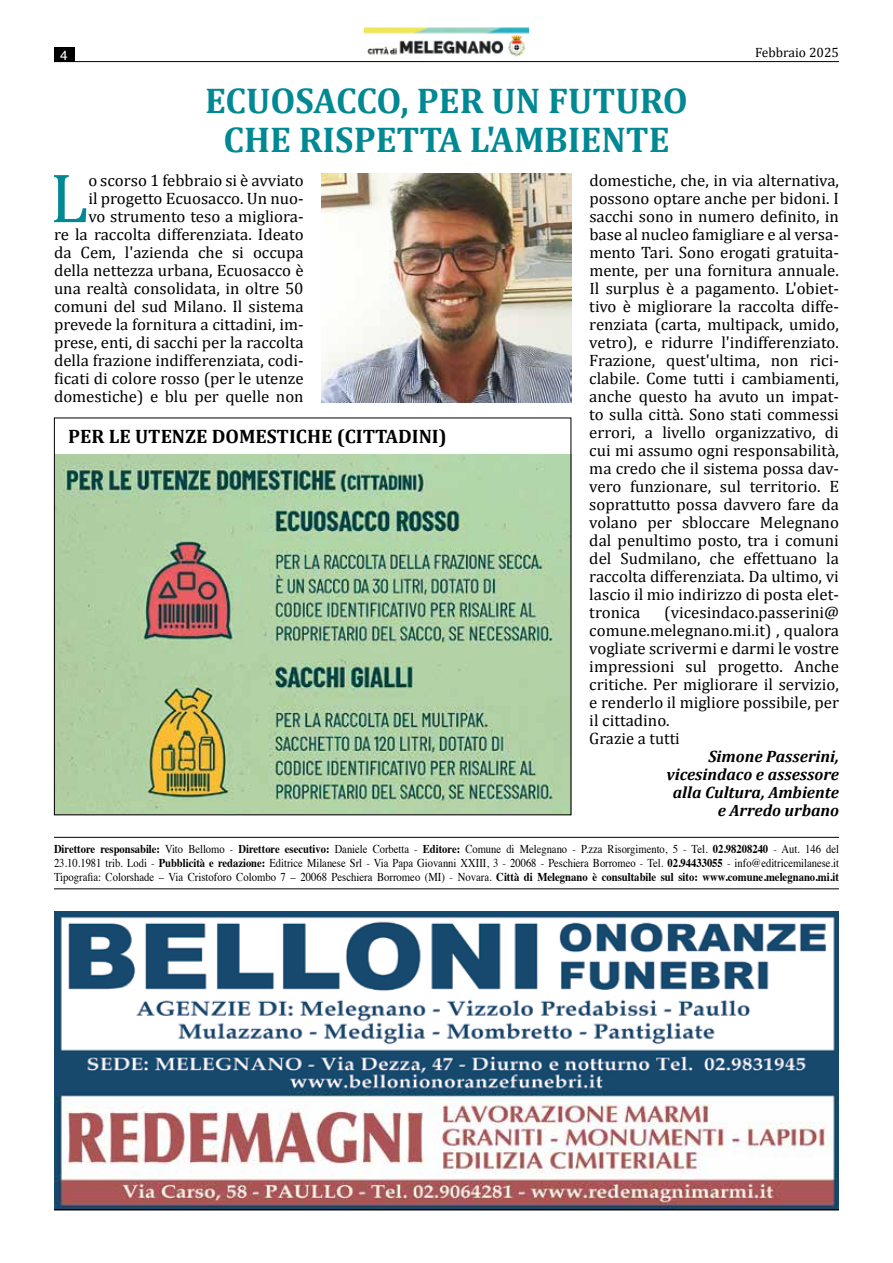
<style>
.page{position:relative;width:893px;height:1263px;background:#fff}
.page>*{position:absolute;margin:0;border:0;box-sizing:border-box;transform-origin:0 0}
.t1{font:70.5px "Cambria";color:#008893}
.t2{font:700 36px/39px "Cambria";color:#008893;text-align:center}
.t3{font:700 19.5px "Cambria";color:#000}
.t4{font:16.5px/18px "Cambria";color:#000;text-align:right}
.t5{font:italic 700 16.5px/18px "Cambria";color:#000;text-align:right}
.t6{font:13.5px "Cambria";color:#000}
.t7{font:13.5px "Helvetica";color:#fff}
.t8{font:12px/14.4px "Times";color:#000;text-align:justify;scale:.88 1}
.s1{font-weight:700}
</style>
<div class="page">
<div style="left:54px;top:47px;width:20px;height:15px;background:#000"></div>
<hr style="left:54px;top:61px;width:785px;height:1px;background:#000">
<img style="left:364px;top:28px;width:164px;height:29px">
<hr style="left:54px;top:837px;width:785px;height:1px;background:#000">
<hr style="left:54px;top:888px;width:785px;height:1px;background:#000">
<img style="left:54px;top:911px;width:785px;height:178px">
<img style="left:54px;top:1089px;width:785px;height:120px">
<img style="left:322px;top:173px;width:249px;height:230px">
<img style="left:56px;top:455px;width:513px;height:358px">
<p class="t7" style="left:60px;top:44px;width:9px">4</p>
<p class="t6" style="left:755px;top:44px;width:85px">Febbraio 2025</p>
<h2 class="t2" style="left:205px;top:80px;width:484px">ECUOSACCO, PER UN FUTURO<br>CHE RISPETTA L'AMBIENTE</h2>
<p class="t4" style="left:54px;top:172px;width:251px">o scorso 1 febbraio si è avviato<br>il progetto Ecuosacco. Un nuo-<br>vo strumento teso a migliora-<br>re la raccolta differenziata. Ideato da Cem, l'azienda che si occupa della nettezza urbana, Ecuosacco è una realtà consolidata, in oltre 50 comuni del sud Milano. Il sistema prevede la fornitura a cittadini, im&shy;prese, enti, di sacchi per la raccolta della frazione indifferenziata, codi&shy;ficati di colore rosso (per le utenze domestiche) e blu per quelle non</p>
<p class="t4" style="left:589px;top:172px;width:251px;text-align:justify">domestiche, che, in via alternativa, possono optare anche per bidoni. I sacchi sono in numero definito, in base al nucleo famigliare e al versa&shy;mento Tari. Sono erogati gratuita&shy;mente, per una fornitura annuale.<br>Il surplus è a pagamento. L'obiet&shy;tivo è migliorare la raccolta diffe&shy;renziata (carta, multipack, umido, vetro), e ridurre l'indifferenziato.<br>Frazione, quest'ultima, non rici&shy;clabile. Come tutti i cambiamenti, anche questo ha avuto un impat&shy;to sulla città. Sono stati commessi errori, a livello organizzativo, di cui mi assumo ogni responsabilità, ma credo che il sistema possa dav&shy;vero funzionare, sul territorio. E soprattutto possa davvero fare da volano per sbloccare Melegnano dal penultimo posto, tra i comuni del Sudmilano, che effettuano la raccolta differenziata. Da ultimo, vi lascio il mio indirizzo di posta elet&shy;tronica</p>
<h1 class="t1" style="left:50px;top:155px;width:40px">L</h1>
<p class="t3" style="left:68px;top:423px;width:380px">PER LE UTENZE DOMESTICHE (CITTADINI)</p>
<p class="t4" style="left:589px;top:604px;width:251px;text-align:left;text-indent:75px">(vicesindaco.passerini@ comune.melegnano.mi.it) , qualora vogliate scrivermi e darmi le vostre impressioni sul progetto. Anche critiche. Per migliorare il servizio, e renderlo il migliore possibile, per il cittadino.<br>Grazie a tutti</p>
<p class="t5" style="left:666px;top:747px;width:174px">Simone Passerini, vicesindaco e assessore alla Cultura, Ambiente e Arredo urbano</p>
<p class="t8" style="left:54px;top:840px;width:894px"><span class="s1">Direttore responsabile:</span> Vito Bellomo - <span class="s1">Direttore esecutivo:</span> Daniele Corbetta - <span class="s1">Editore:</span> Comune di Melegnano - P.zza Risorgimento, 5 - Tel. <span class="s1">02.98208240</span> - Aut. 146 del 23.10.1981 trib. Lodi - <span class="s1">Pubblicità e redazione:</span> Editrice Milanese Srl - Via Papa Giovanni XXIII, 3 - 20068 - Peschiera Borromeo - Tel. <span class="s1">02.94433055</span> - info@editricemilanese.it Tipografia: Colorshade – Via Cristoforo Colombo 7 – 20068 Peschiera Borromeo (MI) - Novara. <span class="s1">Città di Melegnano è consultabile sul sito: www.comune.melegnano.mi.it</span></p>
</div>
